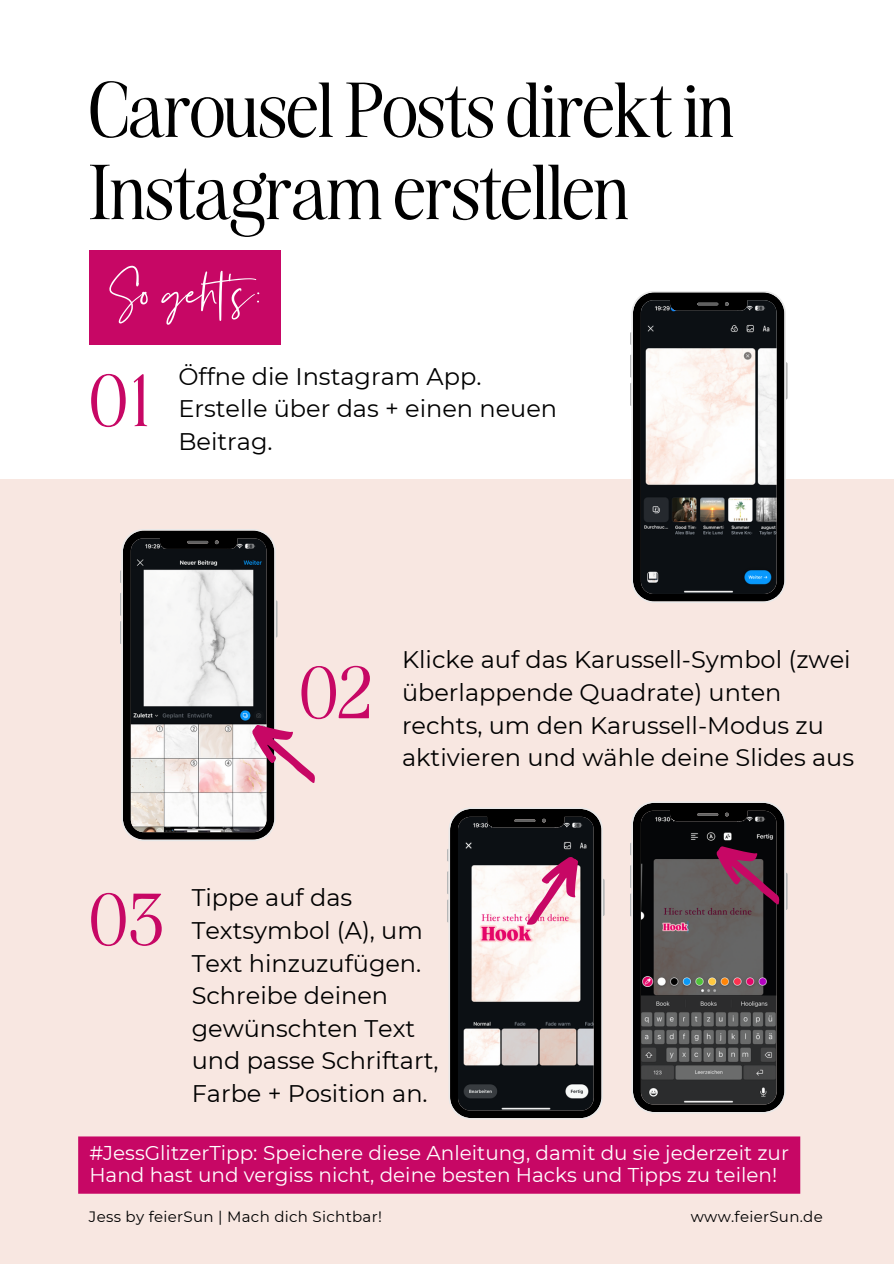
<style>
.page{position:relative;width:894px;height:1264px;background:#fff}
.page>*{position:absolute;margin:0;border:0;box-sizing:border-box;transform-origin:0 0}
.t1{font:82.5px/82.2px "Very Vogue Display";color:#000}
.t2{font:75px "Very Vogue Display";color:#c70765}
.t3{font:60px "Silver South Script";color:#fff}
.t4{font:24px/32.7px "Montserrat";color:#000}
.t5{font:19.95px/21.9px "Montserrat";color:#fff}
.t6{font:15px "Montserrat";letter-spacing:.02em;color:#000}
</style>
<div class="page">
<div style="left:0;top:479px;width:893px;height:784px;background:#f8e7e1"></div>
<svg style="left:630px;top:843px;width:1px;height:12px"></svg>
<svg style="left:630px;top:865px;width:1px;height:51px"></svg>
<svg style="left:631px;top:802px;width:154px;height:311px;background:#454343"></svg>
<svg style="left:120px;top:570px;width:1px;height:13px"></svg>
<svg style="left:120px;top:593px;width:1px;height:51px"></svg>
<svg style="left:276px;top:600px;width:1px;height:37px"></svg>
<svg style="left:121px;top:529px;width:155px;height:312px"></svg>
<svg style="left:630px;top:332px;width:1px;height:13px"></svg>
<svg style="left:630px;top:354px;width:1px;height:52px"></svg>
<svg style="left:785px;top:362px;width:2px;height:37px"></svg>
<svg style="left:631px;top:291px;width:154px;height:312px"></svg>
<svg style="left:447px;top:849px;width:1px;height:12px"></svg>
<svg style="left:447px;top:871px;width:1px;height:51px"></svg>
<svg style="left:603px;top:879px;width:1px;height:37px"></svg>
<svg style="left:448px;top:808px;width:155px;height:311px;background:#676465"></svg>
<svg style="left:245px;top:710px;width:70px;height:84px"></svg>
<div style="left:90px;top:250px;width:191px;height:95px;background:#c70765"></div>
<div style="left:78px;top:1136px;width:722px;height:57px;background:#c70765"></div>
<svg style="left:513px;top:850px;width:81px;height:87px"></svg>
<svg style="left:708px;top:831px;width:80px;height:85px;background:#563543"></svg>
<p class="t1" style="left:89px;top:66px;width:646px">Carousel Posts direkt in<br>Instagramerstellen</p>
<p class="t3" style="left:106px;top:258px;width:169px">So geht’s:</p>
<p class="t2" style="left:89px;top:355px;width:64px">01</p>
<p class="t4" style="left:178px;top:359px;width:380px">Öffne die Instagram App.<br>Erstelle über das + einen neuen<br>Beitrag.</p>
<h3 class="t2" style="left:299px;top:647px;width:73px">02</h3>
<h3 class="t4" style="left:402px;top:643px;width:453px">Klicke auf das Karussell-Symbol (zwei überlappende Quadrate) unten rechts, um den Karussell-Modus zu aktivieren und wähle deine Slides aus</h3>
<p class="t2" style="left:89px;top:873px;width:76px">03</p>
<p class="t4" style="left:192px;top:881px;width:248px">Tippe auf das<br>Textsymbol (A), um<br>Text hinzuzufügen.<br>Schreibe deinen gewünschten Text und passe Schriftart,<br>Farbe + Position an.</p>
<p class="t5" style="left:89px;top:1142px;width:701px">#JessGlitzerTipp: Speichere diese Anleitung, damit du sie jederzeit zur<br>Hand hast und vergiss nicht, deine besten Hacks und Tipps zu teilen!</p>
<h3 class="t6" style="left:89px;top:1207px;width:294px">Jess by feierSun | Mach dich Sichtbar!</h3>
<p class="t6" style="left:690px;top:1207px;width:134px">www.feierSun.de</p>
</div>
